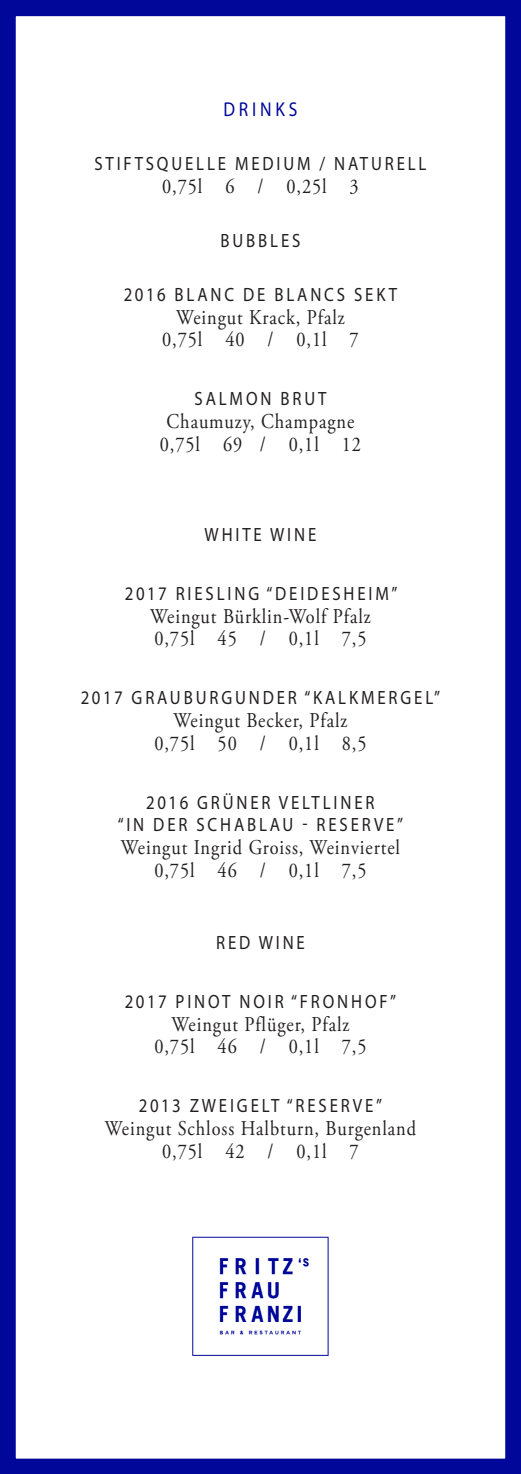
<style>
.page{position:relative;width:521px;height:1474px;background:#fff}
.page>*{position:absolute;margin:0;border:0;box-sizing:border-box;transform-origin:0 0}
.t1{font:21px "Adobe Garamond Pro";letter-spacing:.05em;color:#231f20;scale:.87 1}
.t2{font:20.12px "Myriad Pro";letter-spacing:.22em;color:#010799;scale:.87 1}
.t3{font:19.25px "Myriad Pro";letter-spacing:.17em;color:#231f20;scale:.87 1}
</style>
<div class="page">
<div style="left:0;top:0;width:521px;height:1473px;border:16px solid #010799"></div>
<img style="left:192px;top:1236px;width:137px;height:120px">
<p class="t2" style="left:223px;top:96px;width:87px">DRINKS</p>
<p class="t3" style="left:94px;top:151px;width:383px">STIFTSQUELLE MEDIUM / NATURELL</p>
<p class="t1" style="left:162px;top:173px;width:227px">0,75l 6 / 0,25l 3</p>
<p class="t3" style="left:221px;top:228px;width:93px">BUBBLES</p>
<p class="t3" style="left:124px;top:282px;width:316px">2016 BLANC DE BLANCS SEKT</p>
<p class="t1" style="left:176px;top:304px;width:195px">Weingut Krack, Pfalz</p>
<p class="t1" style="left:162px;top:327px;width:227px">0,75l 40 / 0,1l 7</p>
<p class="t3" style="left:195px;top:387px;width:153px">SALMON BRUT</p>
<p class="t1" style="left:167px;top:409px;width:217px">Chaumuzy, Champagne</p>
<p class="t1" style="left:160px;top:431px;width:233px">0,75l 69 / 0,1l 12</p>
<p class="t3" style="left:205px;top:522px;width:130px">WHITE WINE</p>
<p class="t3" style="left:125px;top:581px;width:315px">2017 RIESLING “DEIDESHEIM”</p>
<p class="t1" style="left:150px;top:603px;width:255px">Weingut Bürklin-Wolf Pfalz</p>
<p class="t1" style="left:154px;top:626px;width:245px">0,75l 45 / 0,1l 7,5</p>
<p class="t3" style="left:81px;top:686px;width:415px">2017 GRAUBURGUNDER “KALKMERGEL”</p>
<p class="t1" style="left:173px;top:707px;width:201px">Weingut Becker, Pfalz</p>
<p class="t1" style="left:154px;top:730px;width:245px">0,75l 50 / 0,1l 8,5</p>
<p class="t3" style="left:146px;top:790px;width:264px">2016 GRÜNER VELTLINER</p>
<p class="t3" style="left:118px;top:813px;width:329px">“IN DER SCHABLAU - RESERVE”</p>
<p class="t1" style="left:121px;top:834px;width:322px">Weingut Ingrid Groiss, Weinviertel</p>
<p class="t1" style="left:154px;top:857px;width:245px">0,75l 46 / 0,1l 7,5</p>
<p class="t3" style="left:216px;top:930px;width:103px">RED WINE</p>
<p class="t3" style="left:125px;top:989px;width:313px">2017 PINOT NOIR “FRONHOF”</p>
<p class="t1" style="left:171px;top:1011px;width:206px">Weingut Pflüger, Pfalz</p>
<p class="t1" style="left:154px;top:1034px;width:245px">0,75l 46 / 0,1l 7,5</p>
<p class="t3" style="left:139px;top:1093px;width:281px">2013 ZWEIGELT “RESERVE”</p>
<p class="t1" style="left:105px;top:1115px;width:359px">Weingut Schloss Halbturn, Burgenland</p>
<p class="t1" style="left:162px;top:1138px;width:227px">0,75l 42 / 0,1l 7</p>
</div>
